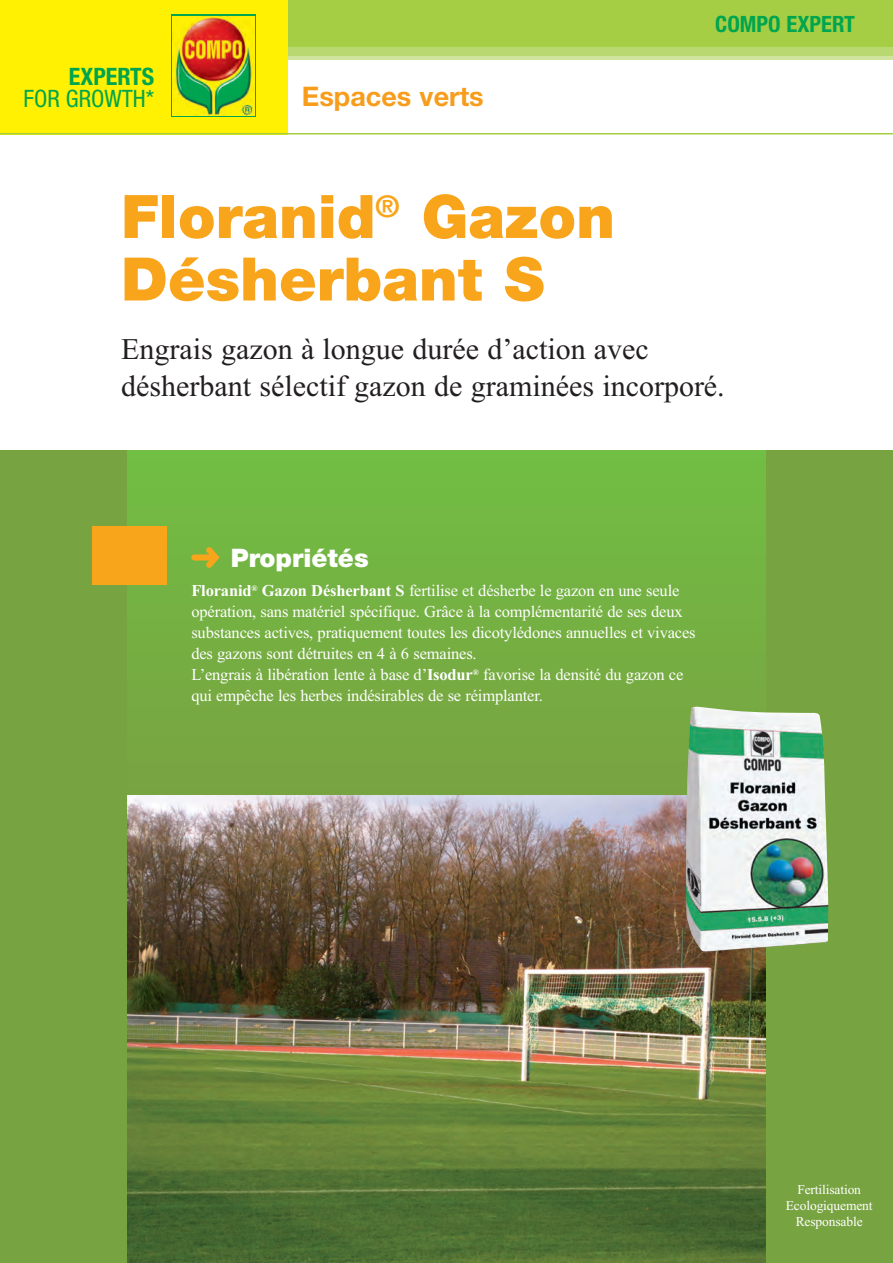
<style>
.page{position:relative;width:893px;height:1263px;background:#fff}
.page>*{position:absolute;margin:0;border:0;box-sizing:border-box;transform-origin:0 0}
.t1{font:900 60px/62.6px "Helvetica Neue";color:#f9a51b}
.t2{font:30px/37.5px "Times New Roman";color:#231f20}
.t3{font:700 27px "Helvetica Neue";color:#f89c1c}
.t4{font:900 25.5px "Helvetica Neue";color:#fff}
.t5{font:condensed 24px "Helvetica Neue";color:#00a54f}
.t6{font:700 condensed 24px "Helvetica Neue";color:#00a54f}
.t7{font:700 condensed 22.5px "Helvetica Neue";color:#00a54f}
.t8{font:16.5px/21px "Times New Roman";letter-spacing:-.01em;color:#fff}
.t9{font:13.5px/16.2px "Times New Roman";letter-spacing:-.01em;color:#fff;text-align:center}
.s1{font-weight:700}
</style>
<div class="page">
<div style="left:0;top:451px;width:893px;height:812px;background:#78a341"></div>
<div style="left:128px;top:451px;width:637px;height:345px;background:linear-gradient(to right,#75af42,#74b243)"></div>
<svg style="left:191px;top:547px;width:29px;height:21px"></svg>
<div style="left:92px;top:526px;width:74px;height:59px;background:#f9a51b"></div>
<img style="left:128px;top:795px;width:637px;height:468px">
<div style="left:284px;top:0;width:609px;height:59px;background:linear-gradient(to right,#d0e39f,#d0e39f)"></div>
<div style="left:284px;top:0;width:609px;height:55px;background:#bad872"></div>
<div style="left:284px;top:0;width:609px;height:47px;background:#a6ce44"></div>
<div style="left:0;top:0;width:288px;height:134px;background:#fff101"></div>
<img style="left:175px;top:17px;width:79px;height:98px">
<svg style="left:185px;top:40px;width:56px;height:19px"></svg>
<hr style="left:0;top:133px;width:893px;height:1px;background:#a5ce43">
<img style="left:686px;top:706px;width:142px;height:246px">
<h3 class="t6" style="left:69px;top:63px;width:87px">EXPERTS</h3>
<h3 class="t5" style="left:24px;top:90px;width:132px">FOR GROWTH*</h3>
<h3 class="t3" style="left:302px;top:86px;width:183px">Espaces verts</h3>
<h1 class="t1" style="left:121px;top:190px;width:495px">Floranid<sup>®</sup> Gazon<br>Désherbant S</h1>
<h3 class="t7" style="left:715px;top:11px;width:141px">COMPO EXPERT</h3>
<h2 class="t2" style="left:121px;top:333px;width:605px">Engrais gazon à longue durée d’action avec désherbant sélectif gazon de graminées incorporé.</h2>
<h3 class="t4" style="left:231px;top:548px;width:139px">Propriétés</h3>
<p class="t8" style="left:191px;top:582px;width:506px"><span class="s1">Floranid</span><sup>®</sup> <span class="s1">Gazon Désherbant S</span> fertilise et désherbe le gazon en une seule opération, sans matériel spécifique. Grâce à la complémentarité de ses deux substances actives, pratiquement toutes les dicotylédones annuelles et vivaces des gazons sont détruites en 4 à 6 semaines.<br>L’engrais à libération lente à base d’<span class="s1">Isodur</span><sup>®</sup> favorise la densité du gazon ce qui empêche les herbes indésirables de se réimplanter.</p>
<p class="t9" style="left:786px;top:1182px;width:88px">Fertilisation<br>Ecologiquement<br>Responsable</p>
</div>
